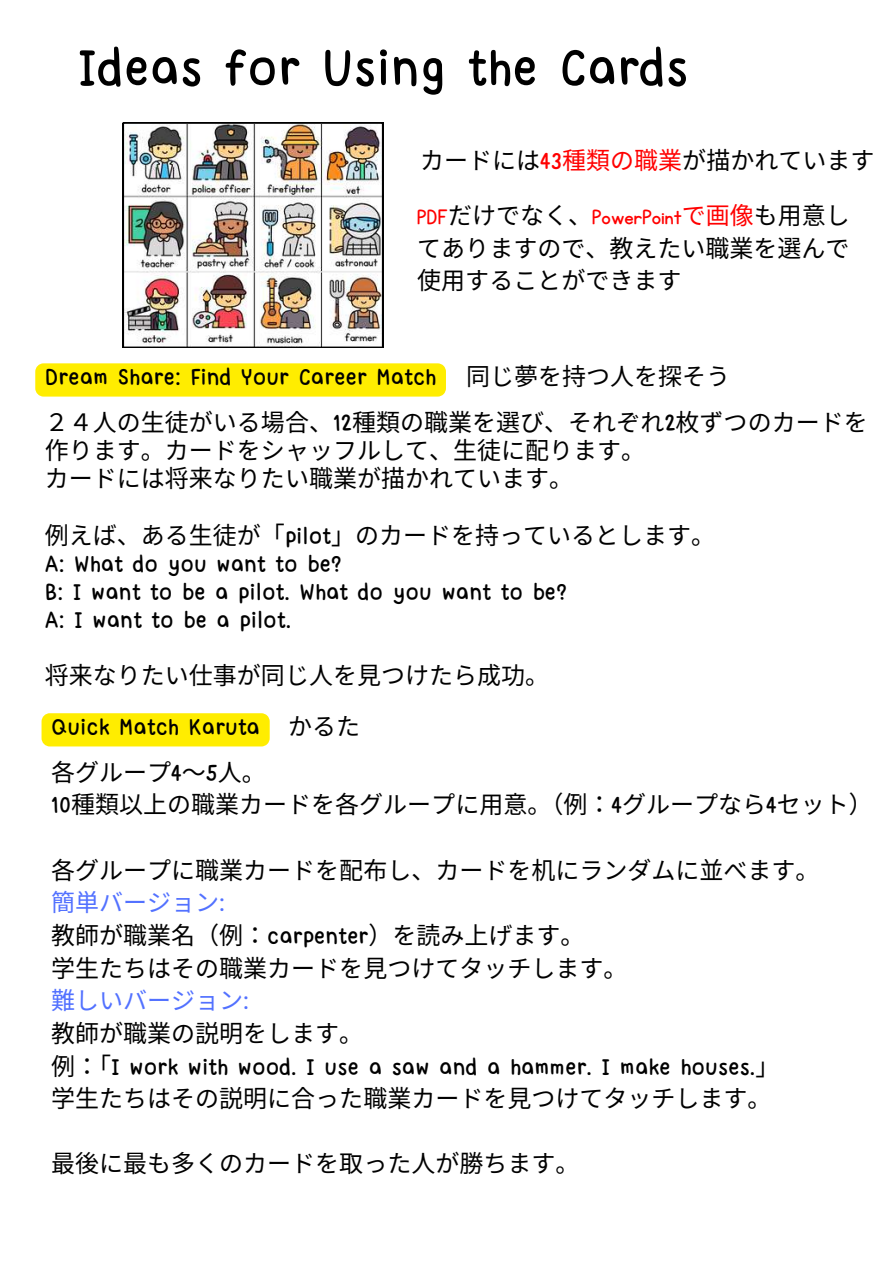
<style>
.page{position:relative;width:894px;height:1264px;background:#fff}
.page>*{position:absolute;margin:0;border:0;box-sizing:border-box;transform-origin:0 0}
.t1{font:54px "Yvesyvesdrawing";color:#000}
.t2{font:24px/32.7px "Noto Sans CJ Ksc";color:#000}
.t3{font:24px/28.2px "Yvesyvesdrawing";color:#000}
.t4{font:24px "KG Primary Penmanship";color:#f00}
.s1{font-family:"Yvesyvesdrawing";color:#f00}
.s2{color:#f00}
.s3{font-family:"Noto Sans CJ Ksc";color:#000}
.s4{font-family:"Noto Sans CJ Ksc"}
.s5{font-family:"Yvesyvesdrawing"}
.s6{color:#5271ff}
.s7{font-family:"Yvesyvesdrawing";color:#5271ff}
</style>
<div class="page">
<img style="left:123px;top:123px;width:260px;height:225px">
<div style="left:35px;top:363px;width:411px;height:33px;background:#ffed00"></div>
<div style="left:42px;top:713px;width:227px;height:33px;background:#ffed00"></div>
<h1 class="t1" style="left:77px;top:45px;width:612px">Ideas for Using the Cards</h1>
<p class="t2" style="left:420px;top:142px;width:455px">カードには<span class="s1">43</span><span class="s2">種類の職業</span>が描かれています</p>
<p class="t4" style="left:417px;top:205px;width:434px">PDF<span class="s3">だけでなく、</span>PowerPoint<span class="s4">で画像</span><span class="s3">も用意し</span></p>
<p class="t2" style="left:417px;top:230px;width:433px">てありますので、教えたい職業を選んで使用することができます</p>
<p class="t2" style="left:466px;top:358px;width:265px">同じ夢を持つ人を探そう</p>
<p class="t3" style="left:45px;top:365px;width:393px">Dream Share: Find Your Career Match</p>
<p class="t2" style="left:45px;top:407px;width:824px;line-height:28.2px">２４人の生徒がいる場合、<span class="s5">12</span>種類の職業を選び、それぞれ<span class="s5">2</span>枚ずつのカードを作ります。カードをシャッフルして、生徒に配ります。<br>カードには将来なりたい職業が描かれています。</p>
<p class="t2" style="left:45px;top:517px;width:671px">例えば、ある生徒が「<span class="s5">pilot</span>」のカードを持っているとします。</p>
<p class="t3" style="left:45px;top:551px;width:523px">A: What do you want to be?<br>B: I want to be a pilot. What do you want to be?<br>A: I want to be a pilot.</p>
<p class="t2" style="left:45px;top:658px;width:505px">将来なりたい仕事が同じ人を見つけたら成功。</p>
<p class="t3" style="left:51px;top:714px;width:310px">Quick Match Karuta <span class="s4">かるた</span></p>
<p class="t2" style="left:51px;top:754px;width:823px">各グループ<span class="s5">4</span>～<span class="s5">5</span>人。<br><span class="s5">10</span>種類以上の職業カードを各グループに用意。（例： <span class="s5">4</span>グループなら<span class="s5">4</span>セット）</p>
<p class="t2" style="left:51px;top:852px;width:769px">各グループに職業カードを配布し、カードを机にランダムに並べます。<span class="s6">簡単バージョン</span><span class="s7">:<br></span>教師が職業名（例： <span class="s5">carpenter</span>）を読み上げます。<br>学生たちはその職業カードを見つけてタッチします。<br><span class="s6">難しいバージョン</span><span class="s7">:<br></span>教師が職業の説明をします。</p>
<p class="t3" style="left:51px;top:1054px;width:729px"><span class="s4">例：「</span>I work with wood. I use a saw and a hammer. I make houses.<span class="s4">」</span></p>
<p class="t2" style="left:51px;top:1080px;width:721px">学生たちはその説明に合った職業カードを見つけてタッチします。</p>
<p class="t2" style="left:51px;top:1145px;width:529px">最後に最も多くのカードを取った人が勝ちます。</p>
</div>
